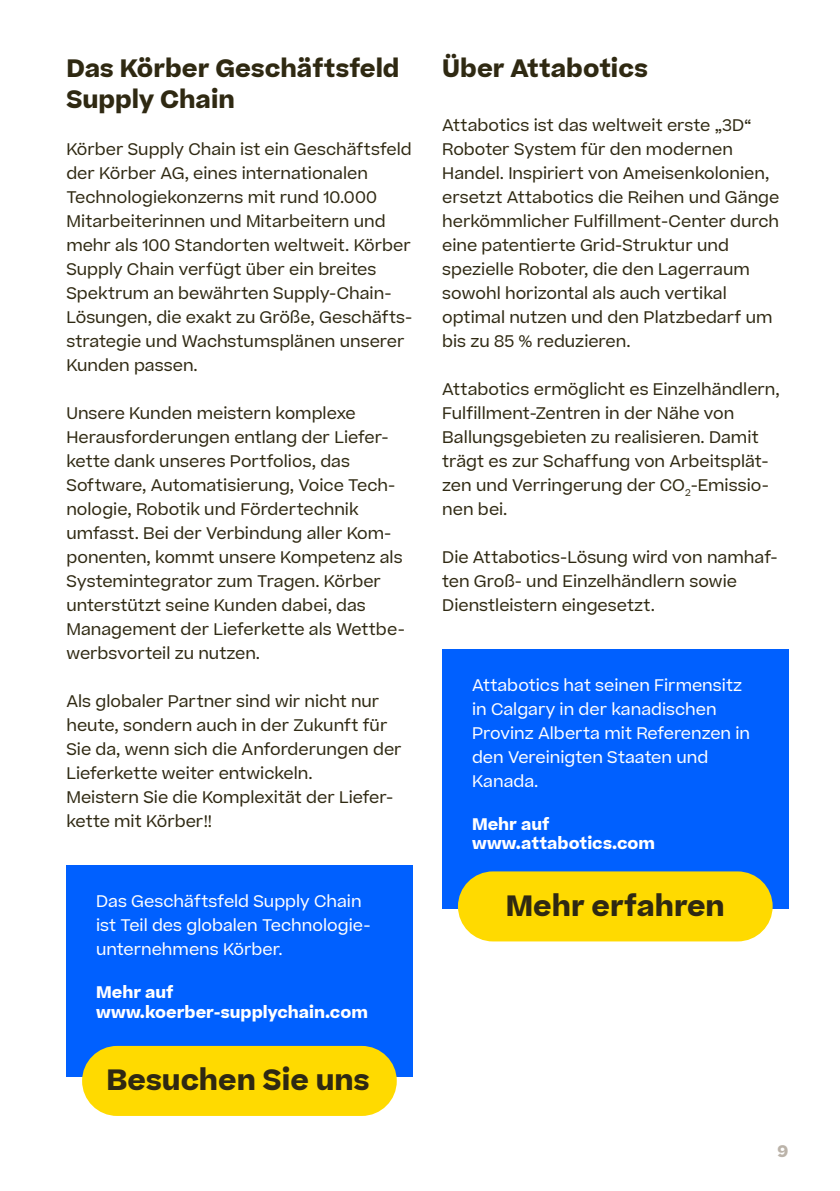
<style>
.page{position:relative;width:840px;height:1191px;background:#fff}
.page>*{position:absolute;margin:0;border:0;box-sizing:border-box;transform-origin:0 0}
.t1{font:700 28px "Koerber";color:#2f2912}
.t2{font:700 24px/31.2px "Koerber";color:#2f2912}
.t3{font:16px/24px "Koerber";color:#2f2912}
.t4{font:16px/24px "Koerber";color:#fff}
.t5{font:700 16px/19.2px "Koerber";color:#fff}
.t6{font:700 16px "Koerber";color:#bbb3a9}
</style>
<div class="page">
<div style="left:66px;top:865px;width:346px;height:212px;background:#0060ff"></div>
<div style="left:442px;top:649px;width:345px;height:260px;background:#0060ff"></div>
<div style="left:82px;top:1046px;width:314px;height:70px;background:#ffda00;border-radius:35px"></div>
<div style="left:457px;top:871px;width:315px;height:70px;background:#ffda00;border-radius:35px"></div>
<h2 class="t2" style="left:66px;top:52px;width:334px">Das Körber Geschäftsfeld<br>Supply Chain</h2>
<p class="t3" style="left:66px;top:137px;width:347px">Körber Supply Chain ist ein Geschäftsfeld der Körber AG, eines internationalen Technologiekonzerns mit rund 10.000<br>Mitarbeiterinnen und Mitarbeitern und mehr als 100 Standorten weltweit. Körber Supply Chain verfügt über ein breites Spektrum an bewährten Supply-Chain-Lösungen, die exakt zu Größe, Geschäfts&shy;strategie und Wachstumsplänen unserer Kunden passen.</p>
<p class="t3" style="left:66px;top:401px;width:340px">Unsere Kunden meistern komplexe Herausforderungen entlang der Liefer&shy;kette dank unseres Portfolios, das Software, Automatisierung, Voice Tech&shy;nologie, Robotik und Fördertechnik umfasst. Bei der Verbindung aller Kom&shy;ponenten, kommt unsere Kompetenz als Systemintegrator zum Tragen. Körber unterstützt seine Kunden dabei, das Management der Lieferkette als Wettbe&shy;werbsvorteil zu nutzen.</p>
<p class="t3" style="left:66px;top:689px;width:336px">Als globaler Partner sind wir nicht nur heute, sondern auch in der Zukunft für Sie da, wenn sich die Anforderungen der Lieferkette weiter entwickeln.<br>Meistern Sie die Komplexität der Liefer&shy;kette mit Körber!!</p>
<p class="t4" style="left:96px;top:889px;width:276px">Das Geschäftsfeld Supply Chain ist Teil des globalen Technologie&shy;unternehmens Körber.</p>
<p class="t5" style="left:96px;top:983px;width:273px">Mehr auf www.koerber-supplychain.com</p>
<h1 class="t1" style="left:106px;top:1060px;width:265px">Besuchen Sie uns</h1>
<h2 class="t2" style="left:442px;top:52px;width:207px">Über Attabotics</h2>
<p class="t3" style="left:442px;top:113px;width:338px">Attabotics ist das weltweit erste „3D“ Roboter System für den modernen Handel. Inspiriert von Ameisenkolonien, ersetzt Attabotics die Reihen und Gänge herkömmlicher Fulfillment-Center durch eine patentierte Grid-Struktur und spezielle Roboter, die den Lagerraum sowohl horizontal als auch vertikal optimal nutzen und den Platzbedarf um bis zu 85 % reduzieren.</p>
<p class="t3" style="left:442px;top:377px;width:339px">Attabotics ermöglicht es Einzelhändlern, Fulfillment-Zentren in der Nähe von Ballungsgebieten zu realisieren. Damit trägt es zur Schaffung von Arbeitsplät&shy;zen und Verringerung der CO<sub>2</sub>-Emissio&shy;nen bei.</p>
<p class="t3" style="left:442px;top:545px;width:337px">Die Attabotics-Lösung wird von namhaf&shy;ten Groß- und Einzelhändlern sowie<br>Dienstleistern eingesetzt.</p>
<p class="t4" style="left:472px;top:673px;width:279px">Attabotics hat seinen Firmensitz in Calgary in der kanadischen<br>Provinz Alberta mit Referenzen in den Vereinigten Staaten und<br>Kanada.</p>
<p class="t5" style="left:472px;top:814px;width:184px">Mehr auf www.attabotics.com</p>
<h1 class="t1" style="left:505px;top:886px;width:220px">Mehr erfahren</h1>
<p class="t6" style="left:777px;top:1140px;width:12px">9</p>
</div>
